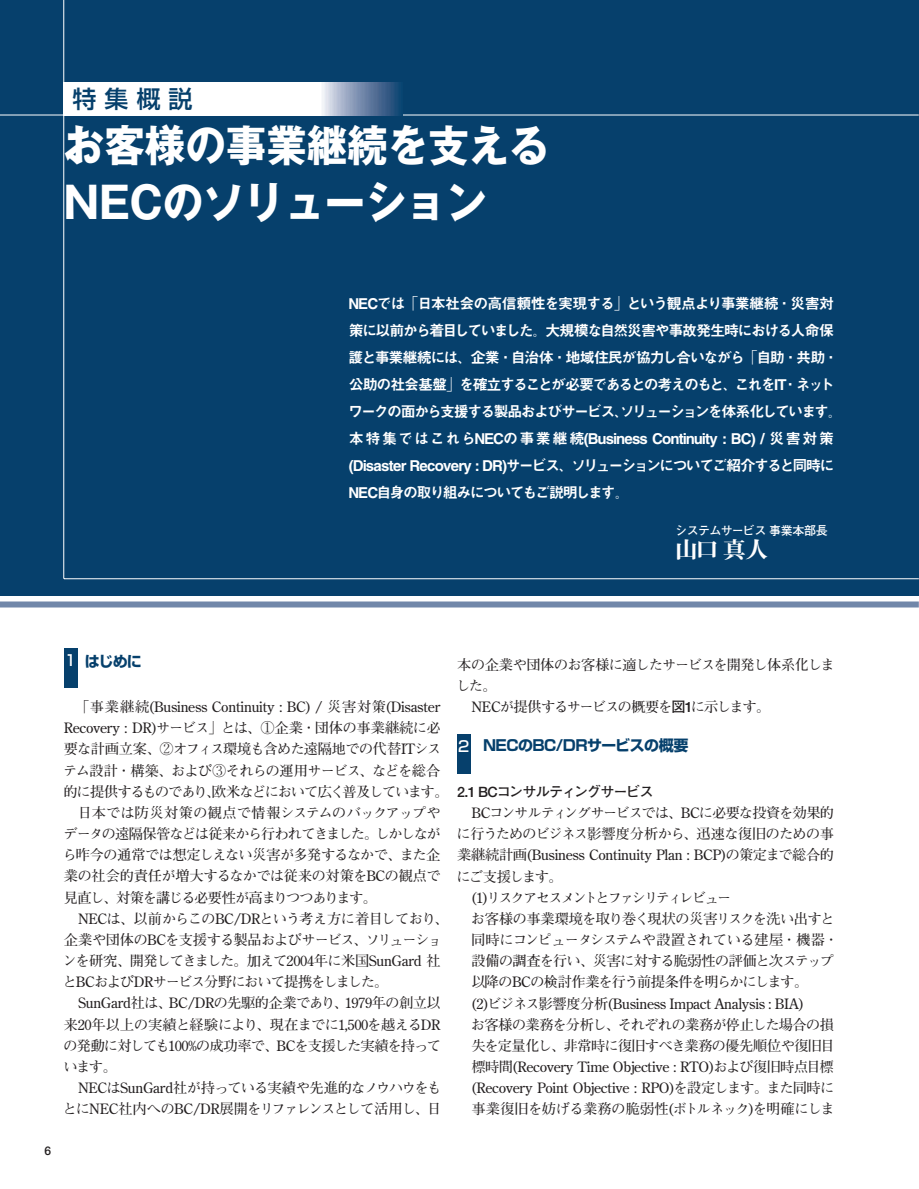
<style>
.page{position:relative;width:919px;height:1189px;background:#fff}
.page>*{position:absolute;margin:0;border:0;box-sizing:border-box;transform-origin:0 0}
.t1{font:700 43.5px/57px "Gothic MB101";color:#fff;scale:.93 1}
.t2{font:500 24px "Shin Go";color:#06406c}
.t3{font:22.5px "Midashi Min MA31";color:#fff}
.t4{font:15px/27px "Midashi Go MB31";letter-spacing:-.09em;color:#fff}
.t5{font:700 15px "Shin Go";letter-spacing:-.04em;color:#06406c}
.t6{font:500 15px "Shin Go";color:#fff}
.t7{font:700 14.25px/21.1px "Futo Min A101";letter-spacing:-.045em;color:#231f20}
.t8{font:700 14.25px "Futo Min A101";letter-spacing:-.02em;color:#231f20}
.t9{font:700 14.25px "Futo Min A101";letter-spacing:-.025em;color:#231f20}
.t10{font:700 14.25px "Futo Min A101";letter-spacing:-.07em;color:#231f20}
.t11{font:700 14.25px "Futo Min A101";letter-spacing:-.065em;color:#231f20}
.t12{font:700 14.25px "Futo Min A101";letter-spacing:-.145em;color:#231f20}
.t13{font:700 14.25px "Futo Go B101";letter-spacing:-.08em;color:#231f20}
.t14{font:700 14.25px "Futo Min A101";letter-spacing:-.105em;color:#231f20}
.t15{font:700 12px "Futo Go B101";letter-spacing:-.05em;color:#fff}
.t16{font:700 12px "Futo Go B101";color:#231f20}
.s1{font-family:"Futo Go B101"}
</style>
<div class="page">
<div style="left:0;top:0;width:918px;height:595px;background:#06406c"></div>
<hr style="left:0;top:115px;width:918px;height:1px;background:#fff">
<div style="left:0;top:601px;width:918px;height:6px;background:#7187a9"></div>
<svg style="left:64px;top:82px;width:335px;height:33px"></svg>
<hr style="left:63px;top:0;width:1px;height:578px;background:#fff">
<hr style="left:64px;top:578px;width:854px;height:1px;background:#fff">
<div style="left:64px;top:648px;width:13px;height:39px;background:#06406c"></div>
<div style="left:457px;top:734px;width:13px;height:39px;background:#06406c"></div>
<h2 class="t2" style="left:72px;top:90px;width:121px">特集概説</h2>
<h1 class="t1" style="left:64px;top:123px;width:523px">お客様の事業継続を支える<br>NECのソリューション</h1>
<p class="t4" style="left:348px;top:292px;width:496px">NECでは「日本社会の高信頼性を実現する」という観点より事業継続・災害対策に以前から着目していました。大規模な自然災害や事故発生時における人命保護と事業継続には、企業・自治体・地域住民が協力し合いながら「自助・共助・公助の社会基盤」を確立することが必要であるとの考えのもと、これをIT・ネットワークの面から支援する製品およびサービス、ソリューションを体系化しています。本特集ではこれらNECの事業継続(Business Continuity : BC) / 災害対策(Disaster Recovery : DR)サービス、ソリューションについてご紹介すると同時にNEC自身の取り組みについてもご説明します。</p>
<p class="t15" style="left:675px;top:525px;width:154px">システムサービス 事業本部長</p>
<h3 class="t3" style="left:675px;top:541px;width:94px">山口 真人</h3>
<p class="t16" style="left:45px;top:1145px;width:8px">6</p>
<p class="t6" style="left:65px;top:654px;width:13px">1</p>
<p class="t5" style="left:85px;top:655px;width:59px">はじめに</p>
<p class="t7" style="left:63px;top:698px;width:387px">　 「事業継続(Business Continuity : BC) / 災害対策(Disaster Recovery : DR)サービス」とは、①企業・団体の事業継続に必要な計画立案、②オフィス環境も含めた遠隔地での代替ITシステム設計・構築、および③それらの運用サービス、などを総合的に提供するものであり、欧米などにおいて広く普及しています。　日本では防災対策の観点で情報システムのバックアップやデータの遠隔保管などは従来から行われてきました。しかしながら昨今の通常では想定しえない災害が多発するなかで、また企業の社会的責任が増大するなかでは従来の対策をBCの観点で見直し、対策を講じる必要性が高まりつつあります。<br>　NECは、以前からこのBC/DRという考え方に着目しており、企業や団体のBCを支援する製品およびサービス、ソリューションを研究、開発してきました。加えて2004年に米国SunGard 社とBCおよびDRサービス分野において提携をしました。　SunGard社は、BC/DRの先駆的企業であり、1979年の創立以来20年以上の実績と経験により、現在までに1,500を越えるDRの発動に対しても100%の成功率で、BCを支援した実績を持っています。<br>　NECはSunGard社が持っている実績や先進的なノウハウをもとにNEC社内へのBC/DR展開をリファレンスとして活用し、日</p>
<p class="t7" style="left:456px;top:656px;width:380px">本の企業や団体のお客様に適したサービスを開発し体系化しました。<br>　NECが提供するサービスの概要を<span class="s1">図1</span>に示します。</p>
<p class="t5" style="left:483px;top:740px;width:207px">NECのBC/DRサービスの概要</p>
<p class="t13" style="left:457px;top:786px;width:198px">2.1 BCコンサルティングサービス</p>
<p class="t10" style="left:457px;top:807px;width:378px">　BCコンサルティングサービスでは、BCに必要な投資を効果的</p>
<p class="t7" style="left:456px;top:825px;width:379px">に行うためのビジネス影響度分析から、迅速な復旧のための事</p>
<p class="t9" style="left:457px;top:850px;width:378px">業継続計画(Business Continuity Plan : BCP)の策定まで総合的</p>
<p class="t14" style="left:456px;top:871px;width:107px">にご支援します。</p>
<p class="t12" style="left:471px;top:892px;width:262px">(1)リスクアセスメントとファシリティレビュー</p>
<p class="t7" style="left:471px;top:909px;width:365px">お客様の事業環境を取り巻く現状の災害リスクを洗い出すと</p>
<p class="t7" style="left:471px;top:931px;width:368px">同時にコンピュータシステムや設置されている建屋・機器・</p>
<p class="t7" style="left:471px;top:952px;width:364px">設備の調査を行い、災害に対する脆弱性の評価と次ステップ</p>
<p class="t11" style="left:471px;top:976px;width:338px">以降のBCの検討作業を行う前提条件を明らかにします。</p>
<p class="t8" style="left:471px;top:998px;width:335px">(2)ビジネス影響度分析(Business Impact Analysis : BIA)</p>
<p class="t7" style="left:471px;top:1015px;width:364px">お客様の業務を分析し、それぞれの業務が停止した場合の損</p>
<p class="t7" style="left:471px;top:1036px;width:365px">失を定量化し、非常時に復旧すべき業務の優先順位や復旧目</p>
<p class="t8" style="left:471px;top:1061px;width:364px">標時間(Recovery Time Objective : RTO)および復旧時点目標</p>
<p class="t8" style="left:471px;top:1082px;width:365px">(Recovery Point Objective : RPO)を設定します。また同時に</p>
<p class="t7" style="left:471px;top:1100px;width:365px">事業復旧を妨げる業務の脆弱性(ボトルネック)を明確にしま</p>
<p class="t6" style="left:458px;top:740px;width:13px">2</p>
</div>
